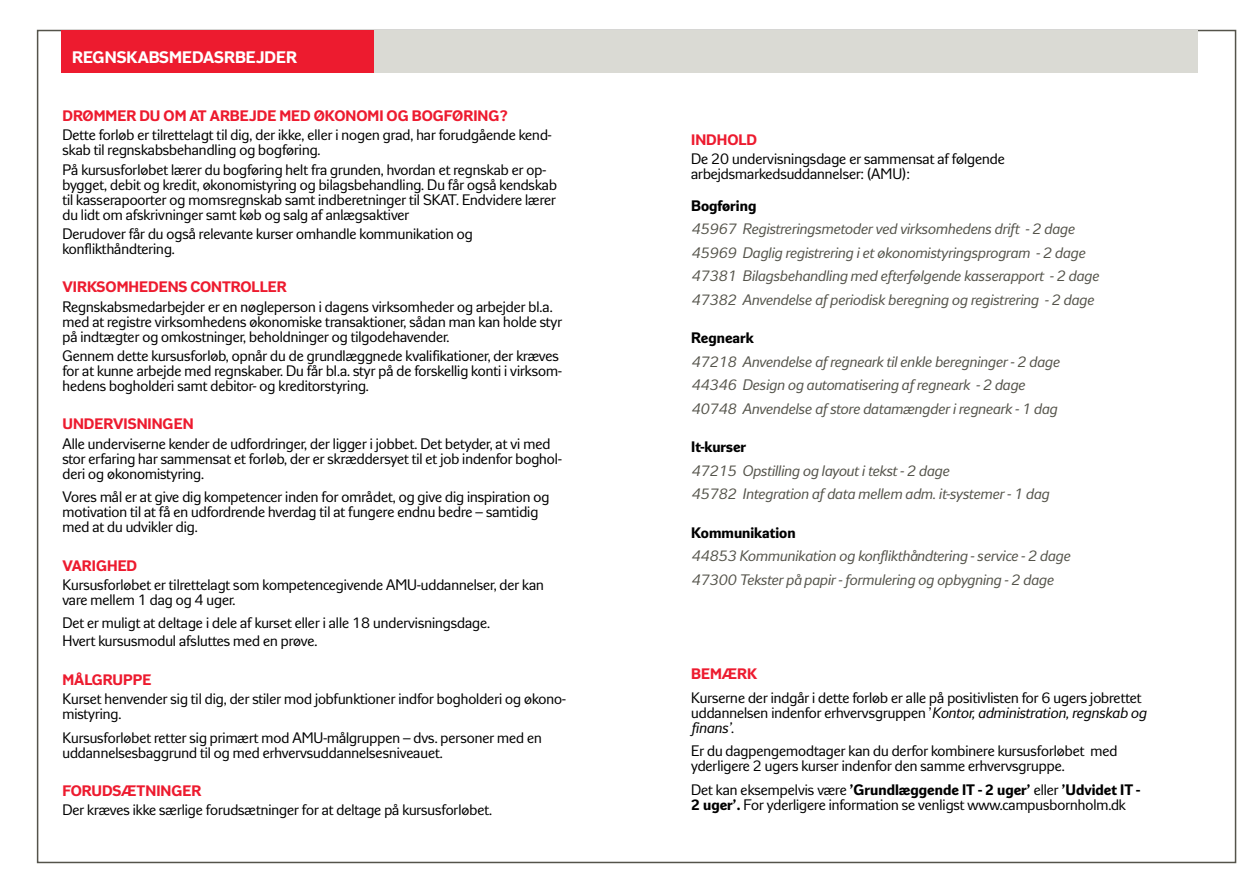
<style>
.page{position:relative;width:1259px;height:893px;background:#fff}
.page>*{position:absolute;margin:0;border:0;box-sizing:border-box;transform-origin:0 0}
.t1{font:700 16.5px "Lettre Gothic";color:#fff}
.t2{font:15px/15px "Lettre Gothic";color:#000}
.t3{font:italic 15px/23.5px "Lettre Gothic";color:#54534a}
.t4{font:700 15px "Lettre Gothic";color:#ed1b2f}
.t5{font:700 15px "Lettre Gothic";color:#000}
.s1{font-style:italic}
.s2{font-weight:700}
</style>
<div class="page">
<div style="left:319px;top:30px;width:878px;height:42px;background:#dadad4"></div>
<div style="left:62px;top:30px;width:312px;height:42px;background:#ed1b2f"></div>
<p class="t1" style="left:72px;top:47px;width:226px">REGNSKABSMEDASRBEJDER</p>
<p class="t4" style="left:62px;top:107px;width:23px">DRØMMER</p>
<p class="t4" style="left:139px;top:107px;width:81px">DUOMATARBEJDE</p>
<p class="t4" style="left:279px;top:107px;width:11px">MED</p>
<p class="t4" style="left:314px;top:107px;width:22px">ØKONOMI</p>
<p class="t4" style="left:386px;top:107px;width:37px">OG BOG</p>
<p class="t4" style="left:444px;top:107px;width:19px">FØRING</p>
<p class="t4" style="left:499px;top:107px;width:10px">?</p>
<p class="t2" style="left:62px;top:128px;width:491px">Dette forløb er tilrettelagt til dig, der ikke, eller i nogen grad, har forudgående kend&shy;skab til regnskabsbehandling og bogføring.</p>
<p class="t2" style="left:62px;top:162px;width:496px">På kursusforløbet lærer du bogføring helt fra grunden, hvordan et regnskab er op&shy;bygget, debit og kredit, økonomistyring og bilagsbehandling. Du får også kendskab til kasserapoorter og momsregnskab samt indberetninger til SKAT. Endvidere lærer du lidt om afskrivninger samt køb og salg af anlægsaktiver</p>
<p class="t2" style="left:62px;top:226px;width:412px">Derudover får du også relevante kurser omhandle kommunikation og konflikthåndtering.</p>
<p class="t4" style="left:62px;top:278px;width:21px">VIRKSOM</p>
<p class="t4" style="left:129px;top:278px;width:21px">HEDENS</p>
<p class="t4" style="left:191px;top:278px;width:31px">CONTROLLER</p>
<p class="t2" style="left:62px;top:299px;width:501px">Regnskabsmedarbejder er en nøgleperson i dagens virksomheder og arbejder bl.a. med at registre virksomhedens økonomiske transaktioner, sådan man kan holde styr på indtægter og omkostninger, beholdninger og tilgodehavender.</p>
<p class="t2" style="left:62px;top:348px;width:501px">Gennem dette kursusforløb, opnår du de grundlæggnede kvalifikationer, der kræves for at kunne arbejde med regnskaber. Du får bl.a. styr på de forskellig konti i virksom&shy;hedens bogholderi samt debitor- og kreditorstyring.</p>
<p class="t4" style="left:62px;top:415px;width:21px">UNDERVISNINGEN</p>
<p class="t2" style="left:62px;top:436px;width:501px">Alle underviserne kender de udfordringer, der ligger i jobbet. Det betyder, at vi med stor erfaring har sammensat et forløb, der er skræddersyet til et job indenfor boghol&shy;deri og økonomistyring.</p>
<p class="t2" style="left:62px;top:490px;width:488px">Vores mål er at give dig kompetencer inden for området, og give dig inspiration og motivation til at få en udfordrende hverdag til at fungere endnu bedre – samtidig med at du udvikler dig.</p>
<p class="t4" style="left:62px;top:557px;width:19px">VARIG</p>
<p class="t4" style="left:107px;top:557px;width:21px">HED</p>
<p class="t2" style="left:62px;top:577px;width:483px">Kursusforløbet er tilrettelagt som kompetencegivende AMU-uddannelser, der kan vare mellem 1 dag og 4 uger.</p>
<p class="t2" style="left:62px;top:614px;width:429px;line-height:18px">Det er muligt at deltage i dele af kurset eller i alle 18 undervisningsdage.<br>Hvert kursusmodul afsluttes med en prøve.</p>
<p class="t4" style="left:62px;top:671px;width:33px">MÅLGRUPPE</p>
<p class="t2" style="left:62px;top:692px;width:505px">Kurset henvender sig til dig, der stiler mod jobfunktioner indfor bogholderi og økono&shy;mistyring.</p>
<p class="t2" style="left:62px;top:730px;width:481px">Kursusforløbet retter sig primært mod AMU-målgruppen – dvs. personer med en uddannelsesbaggrund til og med erhvervsuddannelsesniveauet.</p>
<p class="t4" style="left:62px;top:782px;width:11px">FORUDS</p>
<p class="t4" style="left:121px;top:782px;width:26px">ÆTNINGER</p>
<p class="t2" style="left:62px;top:803px;width:431px">Der kræves ikke særlige forudsætninger for at deltage på kursusforløbet.</p>
<p class="t4" style="left:691px;top:131px;width:68px">INDHOLD</p>
<p class="t2" style="left:691px;top:151px;width:315px">De 20 undervisningsdage er sammensat af følgende arbejdsmarkedsuddannelser: (AMU):</p>
<p class="t5" style="left:691px;top:197px;width:67px">BOGFØRING</p>
<p class="t3" style="left:691px;top:218px;width:409px">45967 Registreringsmetoder ved virksomhedens drift - 2 dage 45969 Daglig registrering i et økonomistyringsprogram - 2 dage 47381 Bilagsbehandling med efterfølgende kasserapport - 2 dage 47382 Anvendelse af periodisk beregning og registrering - 2 dage</p>
<p class="t5" style="left:691px;top:329px;width:64px">REGNEARK</p>
<p class="t3" style="left:691px;top:350px;width:370px">47218 Anvendelse af regneark til enkle beregninger - 2 dage<br>44346 Design og automatisering af regneark - 2 dage<br>40748 Anvendelse af store datamængder i regneark - 1 dag</p>
<p class="t5" style="left:691px;top:438px;width:57px">IT-KURSER</p>
<p class="t3" style="left:691px;top:459px;width:359px">47215 Opstilling og layout i tekst - 2 dage<br>45782 Integration af data mellem adm. it-systemer - 1 dag</p>
<p class="t5" style="left:691px;top:524px;width:106px">KOMMUNIKATION</p>
<p class="t3" style="left:691px;top:545px;width:380px">44853 Kommunikation og konflikthåndtering - service - 2 dage<br>47300 Tekster på papir - formulering og opbygning - 2 dage</p>
<p class="t4" style="left:691px;top:665px;width:57px">BEMÆRK</p>
<p class="t2" style="left:691px;top:690px;width:457px">Kurserne der indgår i dette forløb er alle på positivlisten for 6 ugers jobrettet uddannelsen indenfor erhvervsgruppen ’<span class="s1">Kontor, administration, regnskab og finans’</span>.</p>
<p class="t2" style="left:691px;top:743px;width:428px">Er du dagpengemodtager kan du derfor kombinere kursusforløbet med yderligere 2 ugers kurser indenfor den samme erhvervsgruppe.</p>
<p class="t2" style="left:691px;top:782px;width:451px">Det kan eksempelvis være <span class="s2">’GRUNDLÆGGENDE IT - 2 UGER’</span> eller <span class="s2">’UDVIDET IT -<br>2 UGER’.</span> For yderligere information se venligst www.campusbornholm.dk</p>
</div>
